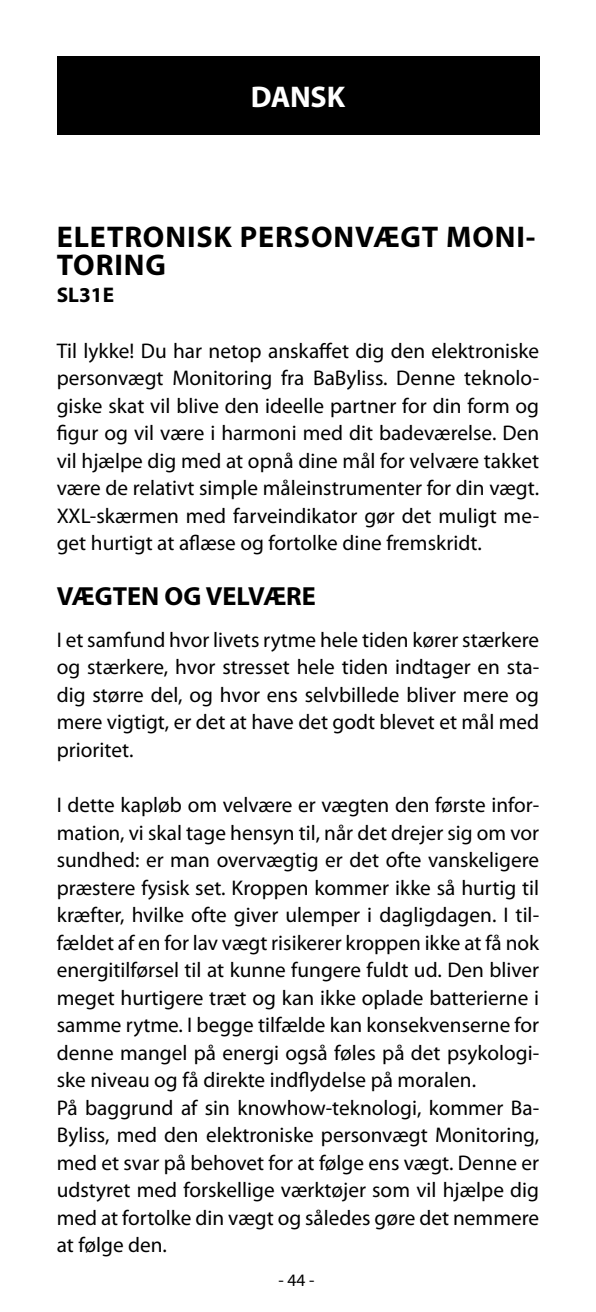
<style>
.page{position:relative;width:596px;height:1312px;background:#fff}
.page>*{position:absolute;margin:0;border:0;box-sizing:border-box;transform-origin:0 0}
.t1{font:700 30px/27.5px "Myriad Pro";letter-spacing:.03em;color:#000}
.t2{font:700 30px "Myriad Pro";letter-spacing:-.01em;color:#fff}
.t3{font:700 26.25px "Myriad Pro";color:#000}
.t4{font:21.25px/27.5px "Myriad Pro";color:#000;text-align:justify}
.t5{font:700 21.25px "Myriad Pro";color:#000}
.t6{font:17.5px "Myriad Pro";color:#000}
</style>
<div class="page">
<div style="left:57px;top:57px;width:482px;height:78px;background:#000"></div>
<h1 class="t2" style="left:251px;top:77px;width:96px">DANSK</h1>
<h1 class="t1" style="left:57px;top:222px;width:480px">ELETRONISK PERSONVÆGT MONI-<br>TORING</h1>
<p class="t5" style="left:57px;top:281px;width:59px">SL31E</p>
<p class="t4" style="left:57px;top:336px;width:483px">Til lykke! Du har netop anskaffet dig den elektroniske personvægt Monitoring fra BaByliss. Denne teknolo&shy;giske skat vil blive den ideelle partner for din form og figur og vil være i harmoni med dit badeværelse. Den vil hjælpe dig med at opnå dine mål for velvære takket være de relativt simple måleinstrumenter for din vægt.<br>XXL-skærmen med farveindikator gør det muligt me&shy;get hurtigt at aflæse og fortolke dine fremskridt.</p>
<p class="t3" style="left:57px;top:579px;width:260px">VÆGTEN OG VELVÆRE</p>
<p class="t4" style="left:57px;top:625px;width:483px">I et samfund hvor livets rytme hele tiden kører stærkere og stærkere, hvor stresset hele tiden indtager en sta&shy;dig større del, og hvor ens selvbillede bliver mere og mere vigtigt, er det at have det godt blevet et mål med prioritet.</p>
<p class="t4" style="left:57px;top:790px;width:483px;text-align:left">I dette kapløb om velvære er vægten den første infor&shy;mation, vi skal tage hensyn til, når det drejer sig om vor sundhed: er man overvægtig er det ofte vanskeligere præstere fysisk set. Kroppen kommer ikke så hurtig til kræfter, hvilke ofte giver ulemper i dagligdagen. I til&shy;fældet af en for lav vægt risikerer kroppen ikke at få nok energitilførsel til at kunne fungere fuldt ud. Den bliver meget hurtigere træt og kan ikke oplade batterierne i samme rytme. I begge tilfælde kan konsekvenserne for denne mangel på energi også føles på det psykologi&shy;ske niveau og få direkte indflydelse på moralen.<br>På baggrund af sin knowhow-teknologi, kommer Ba-Byliss, med den elektroniske personvægt Monitoring, med et svar på behovet for at følge ens vægt. Denne er udstyret med forskellige værktøjer som vil hjælpe dig med at fortolke din vægt og således gøre det nemmere at følge den.</p>
<p class="t6" style="left:278px;top:1269px;width:38px">- 44 -</p>
</div>
